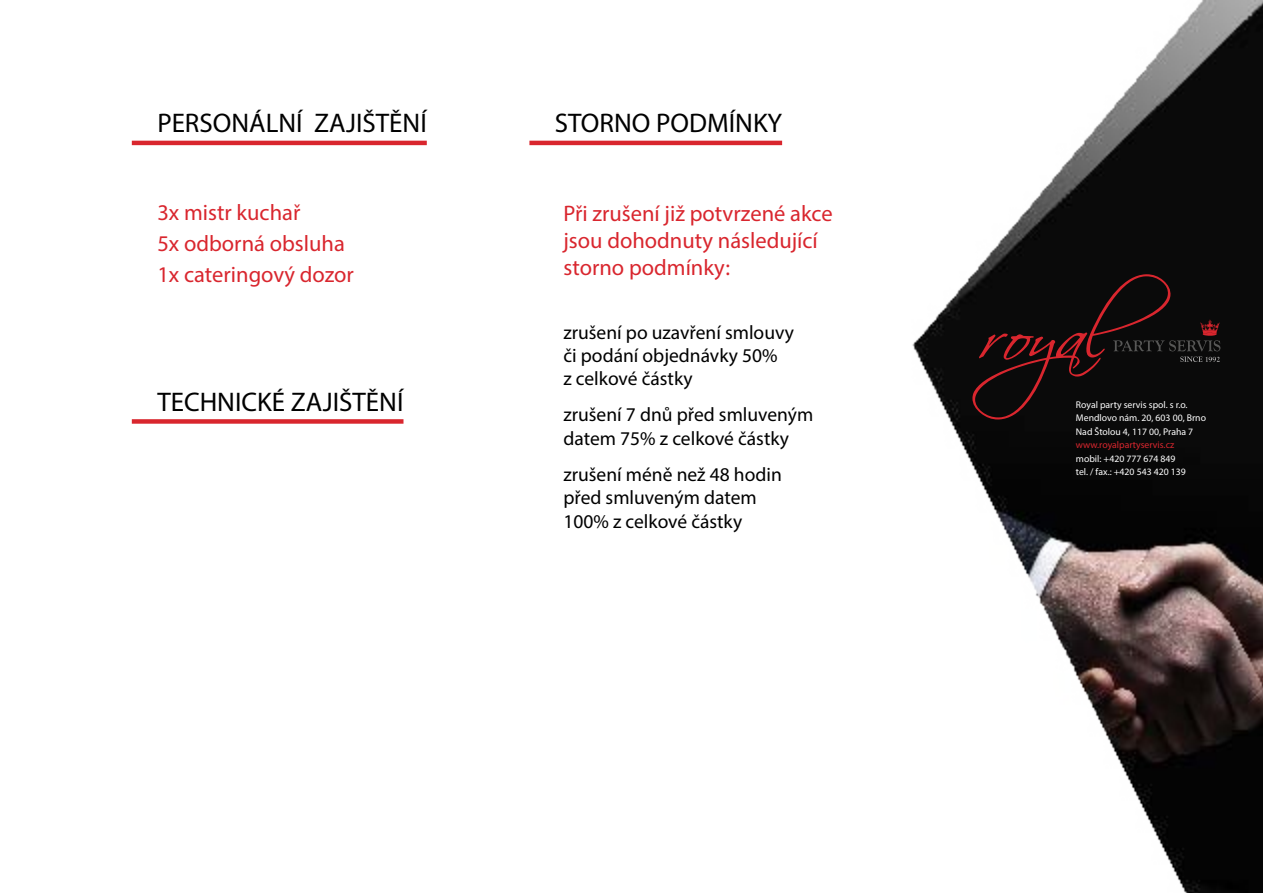
<style>
.page{position:relative;width:1263px;height:893px;background:#fff}
.page>*{position:absolute;margin:0;border:0;box-sizing:border-box;transform-origin:0 0}
.t1{font:27px "Myriad Pro";color:#000}
.t2{font:22.5px/31.2px "Myriad Pro";color:#d9262e}
.t3{font:19.5px/23.4px "Myriad Pro";color:#000}
.t4{font:9.75px/13.5px "Myriad Pro";color:#fff}
.t5{font:9.75px "Myriad Pro";color:#d9262e}
</style>
<div class="page">
<img style="left:131px;top:0;width:1132px;height:893px">
<svg style="left:972px;top:274px;width:248px;height:145px;background:#170c0d"></svg>
<h1 class="t1" style="left:157px;top:106px;width:271px">PERSONÁLNÍ ZAJIŠTĚNÍ</h1>
<h1 class="t1" style="left:555px;top:106px;width:229px">STORNO PODMÍNKY</h1>
<p class="t2" style="left:157px;top:196px;width:198px">3x mistr kuchař<br>5x odborná obsluha<br>1x cateringový dozor</p>
<p class="t2" style="left:563px;top:199px;width:271px;line-height:27px">Při zrušení již potvrzené akce jsou dohodnuty následující storno podmínky:</p>
<p class="t3" style="left:563px;top:320px;width:232px">zrušení po uzavření smlouvy či podání objednávky 50%<br>z celkové částky</p>
<p class="t3" style="left:563px;top:403px;width:251px">zrušení 7 dnů před smluveným datem 75% z celkové částky</p>
<p class="t3" style="left:563px;top:462px;width:220px">zrušení méně než 48 hodin před smluveným datem<br>100% z celkové částky</p>
<h1 class="t1" style="left:157px;top:385px;width:248px">TECHNICKÉ ZAJIŠTĚNÍ</h1>
<p class="t4" style="left:1076px;top:397px;width:132px">Royal party servis spol. s r.o.<br>Mendlovo nám. 20, 603 00, Brno<br>Nad Štolou 4, 117 00, Praha 7</p>
<p class="t5" style="left:1076px;top:439px;width:100px">www.royalpartyservis.cz</p>
<p class="t4" style="left:1076px;top:451px;width:111px">mobil: +420 777 674 849 tel. / fax.: +420 543 420 139</p>
</div>
